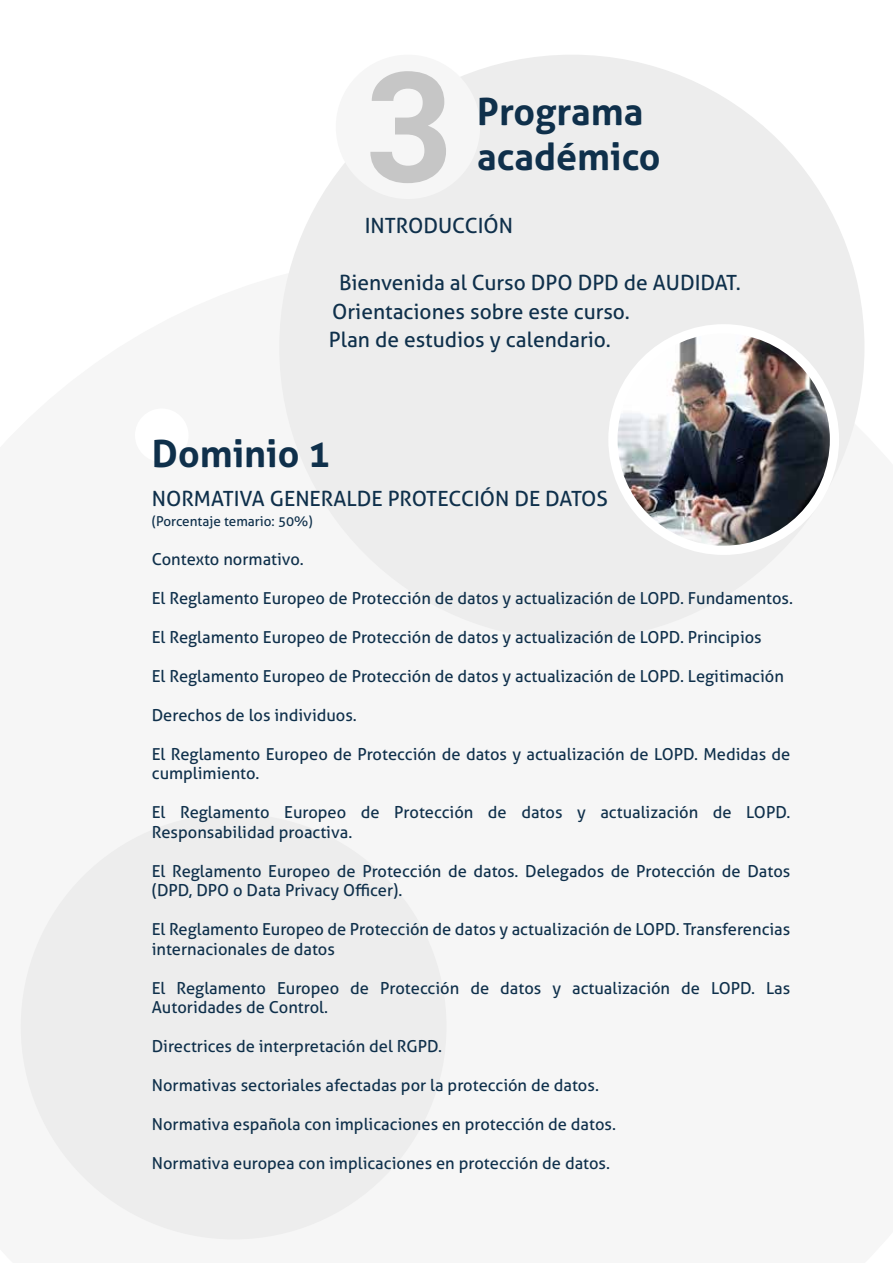
<style>
.page{position:relative;width:893px;height:1263px;background:#fff}
.page>*{position:absolute;margin:0;border:0;box-sizing:border-box;transform-origin:0 0}
.t1{font:700 153.3px "Roboto";color:#c6c6c6}
.t2{font:700 37.5px "Aller";color:#0f304b}
.t3{font:21px/28.5px "Aller";color:#0f304b}
.t4{font:16.5px/19.5px "Aller";color:#0f304b}
.t5{font:13.5px "Aller";color:#0f304b}
</style>
<div class="page">
<div style="left:21px;top:814px;width:425px;height:425px;background:#ededed;border-radius:50%"></div>
<div style="left:279px;top:55px;width:585px;height:585px;background:#ededed;border-radius:50%"></div>
<div style="left:336px;top:55px;width:144px;height:144px;background:#f6f6f6;border-radius:50%"></div>
<div style="left:608px;top:324px;width:231px;height:231px;background:#fff;border-radius:50%"></div>
<img style="left:617px;top:333px;width:213px;height:213px;border-radius:106px">
<h1 class="t1" style="left:366px;top:20px;width:89px">3</h1>
<h2 class="t2" style="left:477px;top:89px;width:168px">Programa</h2>
<h2 class="t2" style="left:477px;top:134px;width:185px">académico</h2>
<p class="t3" style="left:365px;top:212px;width:150px">INTRODUCCIÓN</p>
<p class="t3" style="left:329px;top:269px;width:413px;text-indent:10px">Bienvenida al Curso DPO DPD de AUDIDAT.<br>Orientaciones sobre este curso.<br>Plan de estudios y calendario.</p>
<h2 class="t2" style="left:152px;top:431px;width:180px">Dominio 1</h2>
<p class="t3" style="left:152px;top:484px;width:458px">NORMATIVA GENERALDE PROTECCIÓN DE DATOS</p>
<p class="t5" style="left:152px;top:513px;width:162px">(Porcentaje temario: 50%)</p>
<p class="t4" style="left:152px;top:549px;width:153px">Contexto normativo.</p>
<p class="t4" style="left:152px;top:588px;width:643px">El Reglamento Europeo de Protección de datos y actualización de LOPD. Fundamentos.</p>
<p class="t4" style="left:152px;top:627px;width:611px">El Reglamento Europeo de Protección de datos y actualización de LOPD. Principios</p>
<p class="t4" style="left:152px;top:666px;width:634px">El Reglamento Europeo de Protección de datos y actualización de LOPD. Legitimación</p>
<p class="t4" style="left:152px;top:705px;width:207px">Derechos de los individuos.</p>
<p class="t4" style="left:152px;top:744px;width:640px">El Reglamento Europeo de Protección de datos y actualización de LOPD. Medidas de cumplimiento.</p>
<p class="t4" style="left:152px;top:803px;width:640px">El Reglamento Europeo de Protección de datos y actualización de LOPD.<br>Responsabilidad proactiva.</p>
<p class="t4" style="left:152px;top:861px;width:640px">El Reglamento Europeo de Protección de datos. Delegados de Protección de Datos (DPD, DPO o Data Privacy Officer).</p>
<p class="t4" style="left:152px;top:920px;width:640px">El Reglamento Europeo de Protección de datos y actualización de LOPD. Transferencias internacionales de datos</p>
<p class="t4" style="left:152px;top:978px;width:640px">El Reglamento Europeo de Protección de datos y actualización de LOPD. Las<br>Autoridades de Control.</p>
<p class="t4" style="left:152px;top:1037px;width:292px">Directrices de interpretación del RGPD.</p>
<p class="t4" style="left:152px;top:1076px;width:449px">Normativas sectoriales afectadas por la protección de datos.</p>
<p class="t4" style="left:152px;top:1115px;width:466px">Normativa española con implicaciones en protección de datos.</p>
<p class="t4" style="left:152px;top:1154px;width:460px">Normativa europea con implicaciones en protección de datos.</p>
</div>
